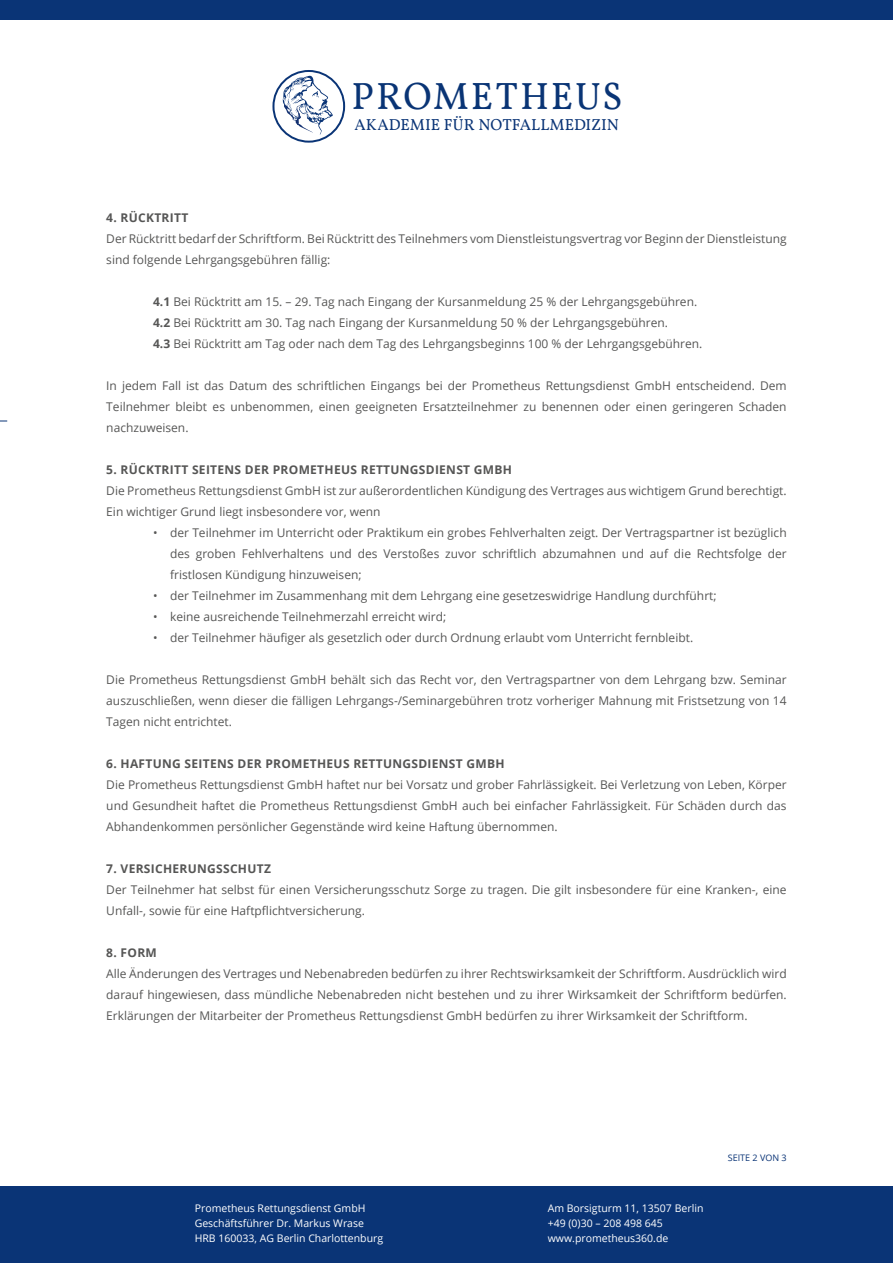
<style>
.page{position:relative;width:893px;height:1263px;background:#fff}
.page>*{position:absolute;margin:0;border:0;box-sizing:border-box;transform-origin:0 0}
.t1{font:38.55px "Vollkorn";letter-spacing:.035em;color:#093475}
.t2{font:16.2px "Vollkorn";letter-spacing:-.005em;color:#0a3476}
.t3{font:12px/21px "Open Sans";color:#565655;text-align:justify}
.t4{font:700 12px "Open Sans";letter-spacing:.025em;color:#565655}
.t5{font:10.5px/15px "Open Sans";color:#fff}
.t6{font:9px "Open Sans";color:#0a3476}
.s1{font-weight:700}
</style>
<div class="page">
<div style="left:0;top:0;width:893px;height:19px;background:#0a3476"></div>
<div style="left:0;top:1186px;width:893px;height:77px;background:#0a3476"></div>
<svg style="left:272px;top:70px;width:73px;height:73px"></svg>
<h1 class="t1" style="left:351px;top:72px;width:273px">PROMETHEUS</h1>
<h2 class="t2" style="left:354px;top:115px;width:266px">AKADEMIE FÜR NOTFALLMEDIZIN</h2>
<p class="t4" style="left:106px;top:209px;width:84px">4. RÜCKTRITT</p>
<p class="t3" style="left:106px;top:228px;width:682px">Der Rücktritt bedarf der Schriftform. Bei Rücktritt des Teilnehmers vom Dienstleistungsvertrag vor Beginn der Dienstleistung sind folgende Lehrgangsgebühren fällig:</p>
<p class="t3" style="left:153px;top:291px;width:551px;text-align:left"><span class="s1">4.1</span> Bei Rücktritt am 15. – 29. Tag nach Eingang der Kursanmeldung 25 % der Lehrgangsgebühren.<br><span class="s1">4.2</span> Bei Rücktritt am 30. Tag nach Eingang der Kursanmeldung 50 % der Lehrgangsgebühren.<br><span class="s1">4.3</span> Bei Rücktritt am Tag oder nach dem Tag des Lehrgangsbeginns 100 % der Lehrgangsgebühren.</p>
<p class="t3" style="left:106px;top:375px;width:682px">I n jedem Fall ist das Datum des schriftlichen Eingangs bei der Prometheus Rettungsdienst GmbH entscheidend. Dem Teilnehmer bleibt es unbenommen, einen geeigneten Ersatzteilnehmer zu benennen oder einen geringeren Schaden nachzuweisen.</p>
<p class="t4" style="left:106px;top:461px;width:405px">5. RÜCKTRITT SEITENS DER PROMETHEUS RETTUNGSDIENST GMBH</p>
<p class="t3" style="left:106px;top:480px;width:682px">Die Prometheus Rettungsdienst GmbH ist zur außerordentlichen Kündigung des Vertrages aus wichtigem Grund berechtigt.<br>Ein wichtiger Grund liegt insbesondere vor, wenn</p>
<p class="t3" style="left:170px;top:522px;width:618px;text-indent:-17px">• der Teilnehmer im Unterricht oder Praktikum ein grobes Fehlverhalten zeigt. Der Vertragspartner ist bezüglich des groben Fehlverhaltens und des Verstoßes zuvor schriftlich abzumahnen und auf die Rechtsfolge der fristlosen Kündigung hinzuweisen;</p>
<p class="t3" style="left:153px;top:585px;width:565px">• der Teilnehmer im Zusammenhang mit dem Lehrgang eine gesetzeswidrige Handlung durchführt;</p>
<p class="t3" style="left:153px;top:606px;width:295px">• keine ausreichende Teilnehmerzahl erreicht wird;</p>
<p class="t3" style="left:153px;top:627px;width:542px">• der Teilnehmer häufiger als gesetzlich oder durch Ordnung erlaubt vom Unterricht fernbleibt.</p>
<p class="t3" style="left:106px;top:669px;width:682px">Die Prometheus Rettungsdienst GmbH behält sich das Recht vor, den Vertragspartner von dem Lehrgang bzw. Seminar auszuschließen, wenn dieser die fälligen Lehrgangs-/Seminargebühren trotz vorheriger Mahnung mit Fristsetzung von 14<br>Tagen nicht entrichtet.</p>
<p class="t4" style="left:106px;top:755px;width:398px">6. HAFTUNG SEITENS DER PROMETHEUS RETTUNGSDIENST GMBH</p>
<p class="t3" style="left:106px;top:774px;width:682px">Die Prometheus Rettungsdienst GmbH haftet nur bei Vorsatz und grober Fahrlässigkeit. Bei Verletzung von Leben, Körper und Gesundheit haftet die Prometheus Rettungsdienst GmbH auch bei einfacher Fahrlässigkeit. Für Schäden durch das Abhandenkommen persönlicher Gegenstände wird keine Haftung übernommen.</p>
<p class="t4" style="left:106px;top:860px;width:166px">7. VERSICHERUNGSSCHUTZ</p>
<p class="t3" style="left:106px;top:879px;width:682px">Der Teilnehmer hat selbst für einen Versicherungsschutz Sorge zu tragen. Die gilt insbesondere für eine Kranken-, eine<br>Unfall-, sowie für eine Haftpflichtversicherung.</p>
<p class="t4" style="left:106px;top:944px;width:52px">8. FORM</p>
<p class="t3" style="left:106px;top:963px;width:682px">Alle Änderungen des Vertrages und N ebenabreden bedürfen zu ihrer Rechtswirksamkeit der Schriftform. Ausdrücklich wird darauf hingewiesen, dass mündliche Nebenabreden nicht bestehen und zu ihrer Wirksamkeit der Schriftform bedürfen.<br>Erklärungen der Mitarbeiter der Prometheus Rettungsdienst GmbH bedürfen zu ihrer Wirksamkeit der Schriftform.</p>
<p class="t5" style="left:195px;top:1200px;width:190px">Prometheus Rettungsdienst GmbH<br>Geschäftsführer Dr. Markus Wrase<br>HRB 160033, AG Berlin Charlottenburg</p>
<p class="t5" style="left:548px;top:1200px;width:157px">Am Borsigturm 11, 13507 Berlin +49 (0)30 – 208 498 645 www.prometheus360.de</p>
<p class="t6" style="left:728px;top:1151px;width:60px">Seite 2 von 3</p>
</div>
